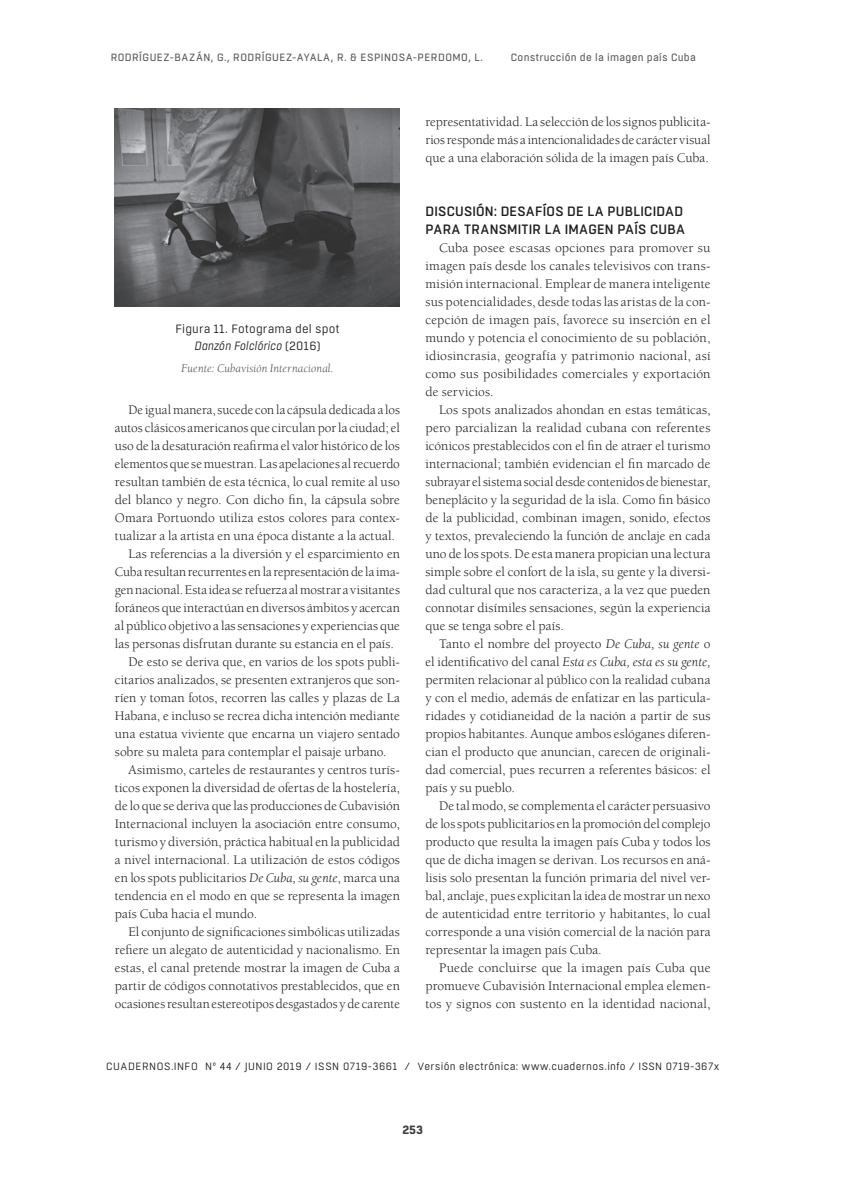
<style>
.page{position:relative;width:851px;height:1191px;background:#fff}
.page>*{position:absolute;margin:0;border:0;box-sizing:border-box;transform-origin:0 0}
.t1{font:13.5px/18px "Berkeley Std";letter-spacing:.005em;color:#231f20;text-align:justify}
.t2{font:500 13.5px/18px "Boxed";letter-spacing:.015em;color:#231f20}
.t3{font:12px/16.5px "Boxed";letter-spacing:.01em;color:#231f20;text-align:center}
.t4{font:italic 12px "Berkeley Std";letter-spacing:.005em;color:#57585a}
.t5{font:700 12px "Boxed";color:#3e3e3f}
.t6{font:10.5px "Boxed";letter-spacing:.04em;color:#231f20}
.t7{font:10.5px "Boxed";letter-spacing:.04em;color:#57585a}
.s1{font-style:italic}
</style>
<div class="page">
<img style="left:115px;top:108px;width:285px;height:198px">
<p class="t7" style="left:111px;top:51px;width:374px">RODRÍGUEZ-BAZÁN, G., RODRÍGUEZ-AYALA, R. &amp; ESPINOSA-PERDOMO, L.</p>
<p class="t7" style="left:510px;top:51px;width:186px">Construcción de la imagen país Cuba</p>
<p class="t3" style="left:175px;top:321px;width:166px">Figura 11. Fotograma del spot<br><span class="s1">Danzón Folclórico</span> (2016)</p>
<p class="t4" style="left:181px;top:362px;width:154px">Fuente: Cubavisión Internacional.</p>
<p class="t1" style="left:128px;top:401px;width:273px">De igual manera, sucede con la cápsula dedicada a los</p>
<p class="t1" style="left:115px;top:419px;width:286px">autos clásicos americanos que circulan por la ciudad; el</p>
<p class="t1" style="left:115px;top:437px;width:286px">uso de la desaturación reafirma el valor histórico de los</p>
<p class="t1" style="left:115px;top:455px;width:286px">elementos que se muestran. Las apelaciones al recuerdo</p>
<p class="t1" style="left:115px;top:473px;width:286px">resultan también de esta técnica, lo cual remite al uso</p>
<p class="t1" style="left:115px;top:491px;width:286px">del blanco y negro. Con dicho fin, la cápsula sobre</p>
<p class="t1" style="left:115px;top:509px;width:286px">Omara Portuondo utiliza estos colores para contex-</p>
<p class="t1" style="left:115px;top:527px;width:282px">tualizar a la artista en una época distante a la actual.</p>
<p class="t1" style="left:128px;top:545px;width:273px">Las referencias a la diversión y el esparcimiento en</p>
<p class="t1" style="left:115px;top:563px;width:286px">Cuba resultan recurrentes en la representación de la ima-</p>
<p class="t1" style="left:115px;top:581px;width:286px">gen nacional. Esta idea se refuerza al mostrar a visitantes</p>
<p class="t1" style="left:115px;top:599px;width:286px">foráneos que interactúan en diversos ámbitos y acercan</p>
<p class="t1" style="left:115px;top:617px;width:286px">al público objetivo a las sensaciones y experiencias que</p>
<p class="t1" style="left:115px;top:635px;width:280px">las personas disfrutan durante su estancia en el país.</p>
<p class="t1" style="left:128px;top:653px;width:273px">De esto se deriva que, en varios de los spots publi-</p>
<p class="t1" style="left:115px;top:671px;width:286px">citarios analizados, se presenten extranjeros que son-</p>
<p class="t1" style="left:115px;top:689px;width:286px">ríen y toman fotos, recorren las calles y plazas de La</p>
<p class="t1" style="left:115px;top:707px;width:286px">Habana, e incluso se recrea dicha intención mediante</p>
<p class="t1" style="left:115px;top:725px;width:286px">una estatua viviente que encarna un viajero sentado</p>
<p class="t1" style="left:115px;top:743px;width:273px">sobre su maleta para contemplar el paisaje urbano.</p>
<p class="t1" style="left:128px;top:761px;width:273px">Asimismo, carteles de restaurantes y centros turís-</p>
<p class="t1" style="left:115px;top:779px;width:286px">ticos exponen la diversidad de ofertas de la hostelería,</p>
<p class="t1" style="left:115px;top:797px;width:286px">de lo que se deriva que las producciones de Cubavisión</p>
<p class="t1" style="left:115px;top:815px;width:286px">Internacional incluyen la asociación entre consumo,</p>
<p class="t1" style="left:115px;top:833px;width:286px">turismo y diversión, práctica habitual en la publicidad</p>
<p class="t1" style="left:115px;top:851px;width:286px">a nivel internacional. La utilización de estos códigos</p>
<p class="t1" style="left:115px;top:869px;width:286px">en los spots publicitarios <span class="s1">De Cuba, su gente</span>, marca una</p>
<p class="t1" style="left:115px;top:887px;width:286px">tendencia en el modo en que se representa la imagen</p>
<p class="t1" style="left:115px;top:905px;width:144px">país Cuba hacia el mundo.</p>
<p class="t1" style="left:128px;top:923px;width:273px">El conjunto de significaciones simbólicas utilizadas</p>
<p class="t1" style="left:115px;top:941px;width:286px">refiere un alegato de autenticidad y nacionalismo. En</p>
<p class="t1" style="left:115px;top:959px;width:286px">estas, el canal pretende mostrar la imagen de Cuba a</p>
<p class="t1" style="left:115px;top:977px;width:286px">partir de códigos connotativos prestablecidos, que en</p>
<p class="t1" style="left:115px;top:995px;width:286px">ocasiones resultan estereotipos desgastados y de carente</p>
<p class="t1" style="left:425px;top:113px;width:286px">representatividad. La selección de los signos publicita&shy;rios responde más a intencionalidades de carácter visual que a una elaboración sólida de la imagen país Cuba.</p>
<p class="t2" style="left:425px;top:203px;width:261px">DISCUSIÓN: DESAFÍOS DE LA PUBLICIDAD<br>PARA TRANSMITIR LA IMAGEN PAÍS CUBA</p>
<p class="t1" style="left:425px;top:239px;width:286px;text-indent:14px">Cuba posee escasas opciones para promover su imagen país desde los canales televisivos con trans&shy;misión internacional. Emplear de manera inteligente sus potencialidades, desde todas las aristas de la con&shy;cepción de imagen país, favorece su inserción en el mundo y potencia el conocimiento de su población, idiosincrasia, geografía y patrimonio nacional, así como sus posibilidades comerciales y exportación de servicios.</p>
<p class="t1" style="left:425px;top:401px;width:286px;text-indent:14px">Los spots analizados ahondan en estas temáticas, pero parcializan la realidad cubana con referentes icónicos prestablecidos con el fin de atraer el turismo internacional; también evidencian el fin marcado de subrayar el sistema social desde contenidos de bienestar, beneplácito y la seguridad de la isla. Como fin básico de la publicidad, combinan imagen, sonido, efectos y textos, prevaleciendo la función de anclaje en cada uno de los spots. De esta manera propician una lectura simple sobre el confort de la isla, su gente y la diversi&shy;dad cultural que nos caracteriza, a la vez que pueden connotar disímiles sensaciones, según la experiencia que se tenga sobre el país.</p>
<p class="t1" style="left:425px;top:635px;width:286px;text-indent:14px">Tanto el nombre del proyecto <span class="s1">De Cuba, su gente</span> o el identificativo del canal <span class="s1">Esta es Cuba, esta es su gente, </span>permiten relacionar al público con la realidad cubana y con el medio, además de enfatizar en las particula&shy;ridades y cotidianeidad de la nación a partir de sus propios habitantes. Aunque ambos eslóganes diferen&shy;cian el producto que anuncian, carecen de originali&shy;dad comercial, pues recurren a referentes básicos: el país y su pueblo.</p>
<p class="t1" style="left:425px;top:797px;width:286px;text-indent:14px">De tal modo, se complementa el carácter persuasivo de los spots publicitarios en la promoción del complejo producto que resulta la imagen país Cuba y todos los que de dicha imagen se derivan. Los recursos en aná&shy;lisis solo presentan la función primaria del nivel ver&shy;bal, anclaje, pues explicitan la idea de mostrar un nexo de autenticidad entre territorio y habitantes, lo cual corresponde a una visión comercial de la nación para representar la imagen país Cuba.</p>
<p class="t1" style="left:425px;top:959px;width:286px;text-indent:14px">Puede concluirse que la imagen país Cuba que promueve Cubavisión Internacional emplea elemen&shy;tos y signos con sustento en la identidad nacional,</p>
<p class="t6" style="left:106px;top:1060px;width:614px">CUADERNOS.INFO Nº 44 / JUNIO 2019 / ISSN 0719-3661 / Versión electrónica: www.cuadernos.info / ISSN 0719-367x</p>
<p class="t5" style="left:402px;top:1122px;width:22px">253</p>
</div>
